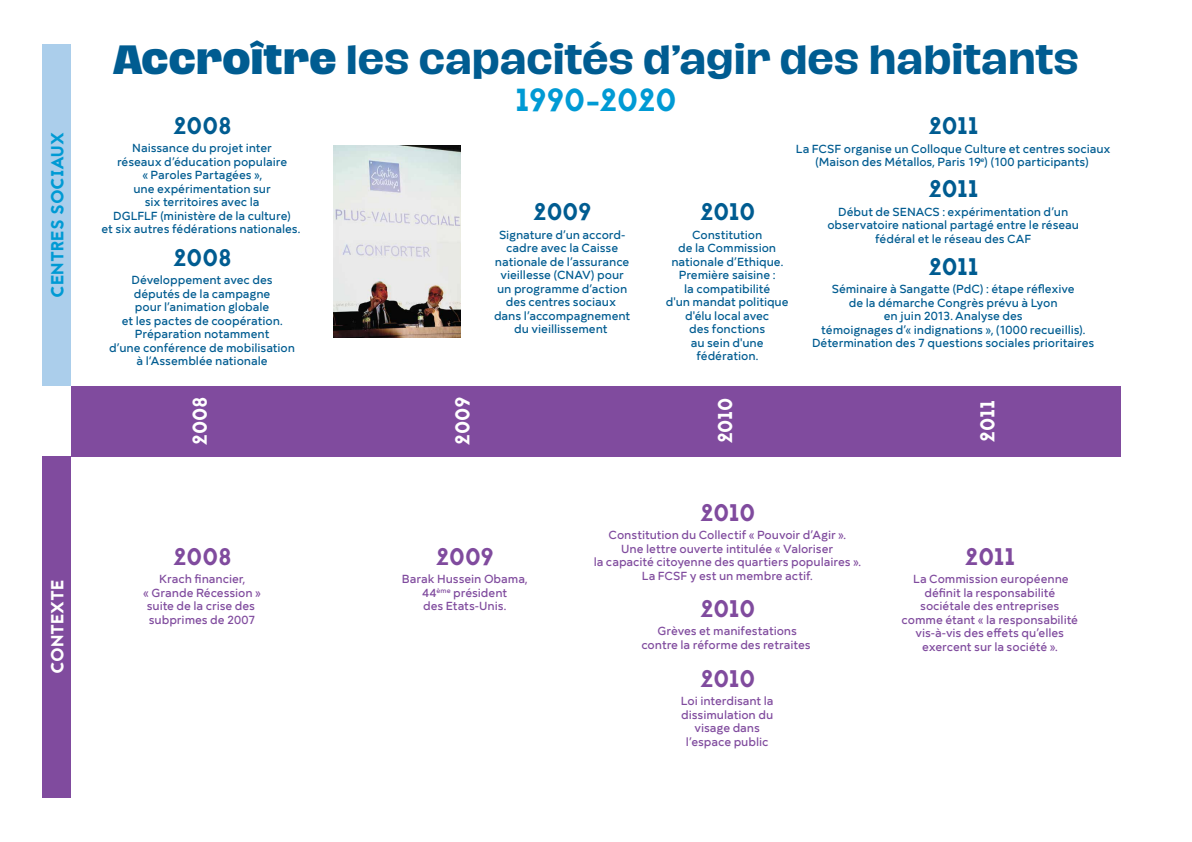
<style>
.page{position:relative;width:1192px;height:842px;background:#fff}
.page>*{position:absolute;margin:0;border:0;box-sizing:border-box;transform-origin:0 0}
.t1{font:700 37.5px "Hagrid Text";letter-spacing:-.015em;color:#005c91}
.t2{font:31.9px "Jaapokki";letter-spacing:-.03em;color:#009ad4}
.t3{font:24px "Jaapokki";letter-spacing:-.015em;color:#005c91}
.t4{font:24px "Jaapokki";letter-spacing:-.015em;color:#804b9e}
.t5{font:20px "Jaapokki";letter-spacing:-.015em;color:#fff}
.t6{font:17.5px "Jaapokki";letter-spacing:-.01em;color:#009ad4}
.t7{font:17.5px "Jaapokki";letter-spacing:-.01em;color:#fff}
.t8{font:500 12px/13.5px "Mirai";letter-spacing:-.005em;color:#005c91;text-align:center}
.t9{font:500 12px/13.5px "Mirai";letter-spacing:-.005em;color:#804b9e;text-align:center}
.s1{font-weight:800}
</style>
<div class="page">
<div style="left:43px;top:456px;width:28px;height:341px;background:#804b9e"></div>
<div style="left:43px;top:45px;width:28px;height:341px;background:#abceeb"></div>
<div style="left:71px;top:386px;width:262px;height:70px;background:#804b9e"></div>
<div style="left:333px;top:386px;width:263px;height:70px;background:#804b9e"></div>
<div style="left:596px;top:386px;width:263px;height:70px;background:#804b9e"></div>
<div style="left:859px;top:386px;width:262px;height:70px;background:#804b9e"></div>
<img style="left:333px;top:145px;width:128px;height:192px">
<h3 class="t6" style="left:45px;top:298px;width:167px;rotate:-90deg">CENTRES SOCIAUX</h3>
<h3 class="t7" style="left:45px;top:674px;width:96px;rotate:-90deg">CONTEXTE</h3>
<h1 class="t1" style="left:113px;top:39px;width:967px"><span class="s1">Accroître</span> les capacités d’agir des habitants</h1>
<h2 class="t2" style="left:515px;top:78px;width:163px">1990-2020</h2>
<h3 class="t3" style="left:172px;top:109px;width:61px">2008</h3>
<p class="t8" style="left:102px;top:140px;width:200px">Naissance du projet inter<br>réseaux d’éducation populaire<br>« Paroles Partagées »,<br>une expérimentation sur<br>six territoires avec la<br>DGLFLF (ministère de la culture)<br>et six autres fédérations nationales.</p>
<h3 class="t3" style="left:928px;top:109px;width:53px">2011</h3>
<p class="t8" style="left:796px;top:140px;width:316px">La FCSF organise un Colloque Culture et centres sociaux (Maison des Métallos, Paris 19<sup>e</sup>) (100 participants)</p>
<h3 class="t3" style="left:928px;top:172px;width:53px">2011</h3>
<p class="t8" style="left:827px;top:204px;width:253px">Début de SENACS : expérimentation d’un observatoire national partagé entre le réseau fédéral et le réseau des CAF</p>
<h3 class="t3" style="left:928px;top:250px;width:53px">2011</h3>
<p class="t8" style="left:812px;top:281px;width:284px">Séminaire à Sangatte (PdC) : étape réflexive<br>de la démarche Congrès prévu à Lyon<br>en juin 2013. Analyse des<br>témoignages d’« indignations », (1000 recueillis).<br>Détermination des 7 questions sociales prioritaires</p>
<h3 class="t3" style="left:533px;top:195px;width:61px">2009</h3>
<p class="t8" style="left:494px;top:227px;width:138px">Signature d’un accord&shy;cadre avec la Caisse nationale de l’assurance vieillesse (CNAV) pour un programme d’action des centres sociaux dans l’accompagnement du vieillissement</p>
<h3 class="t3" style="left:699px;top:195px;width:57px">2010</h3>
<p class="t8" style="left:666px;top:227px;width:124px">Constitution<br>de la Commission nationale d’Ethique.<br>Première saisine :<br>la compatibilité<br>d'un mandat politique d'élu local avec<br>des fonctions<br>au sein d'une fédération.</p>
<h3 class="t3" style="left:172px;top:241px;width:61px">2008</h3>
<p class="t8" style="left:109px;top:272px;width:187px">Développement avec des députés de la campagne<br>pour l’animation globale<br>et les pactes de coopération.<br>Préparation notamment<br>d’une conférence de mobilisation à l‘Assemblée nationale</p>
<h3 class="t5" style="left:186px;top:446px;width:51px;rotate:-90deg">2008</h3>
<h3 class="t5" style="left:449px;top:446px;width:51px;rotate:-90deg">2009</h3>
<h3 class="t5" style="left:711px;top:444px;width:48px;rotate:-90deg">2010</h3>
<h3 class="t5" style="left:974px;top:442px;width:45px;rotate:-90deg">2011</h3>
<h3 class="t4" style="left:172px;top:539px;width:61px">2008</h3>
<p class="t9" style="left:143px;top:571px;width:119px">Krach financier,<br>« Grande Récession » suite de la crise des subprimes de 2007</p>
<h3 class="t4" style="left:435px;top:539px;width:61px">2009</h3>
<p class="t9" style="left:402px;top:571px;width:127px">Barak Hussein Obama,<br>44<sup>ème</sup> président<br>des Etats-Unis.</p>
<h3 class="t4" style="left:699px;top:495px;width:57px">2010</h3>
<p class="t9" style="left:594px;top:527px;width:269px">Constitution du Collectif « Pouvoir d’Agir ».<br>Une lettre ouverte intitulée « Valoriser<br>la capacité citoyenne des quartiers populaires ».<br>La FCSF y est un membre actif.</p>
<h3 class="t4" style="left:699px;top:592px;width:57px">2010</h3>
<p class="t9" style="left:641px;top:623px;width:171px">Grèves et manifestations contre la réforme des retraites</p>
<h3 class="t4" style="left:699px;top:662px;width:57px">2010</h3>
<p class="t9" style="left:681px;top:693px;width:94px">Loi interdisant la dissimulation du visage dans l’espace public</p>
<h3 class="t4" style="left:964px;top:539px;width:53px">2011</h3>
<p class="t9" style="left:902px;top:571px;width:178px">La Commission européenne définit la responsabilité sociétale des entreprises comme étant « la responsabilité vis-à-vis des effets qu’elles exercent sur la société ».</p>
</div>
